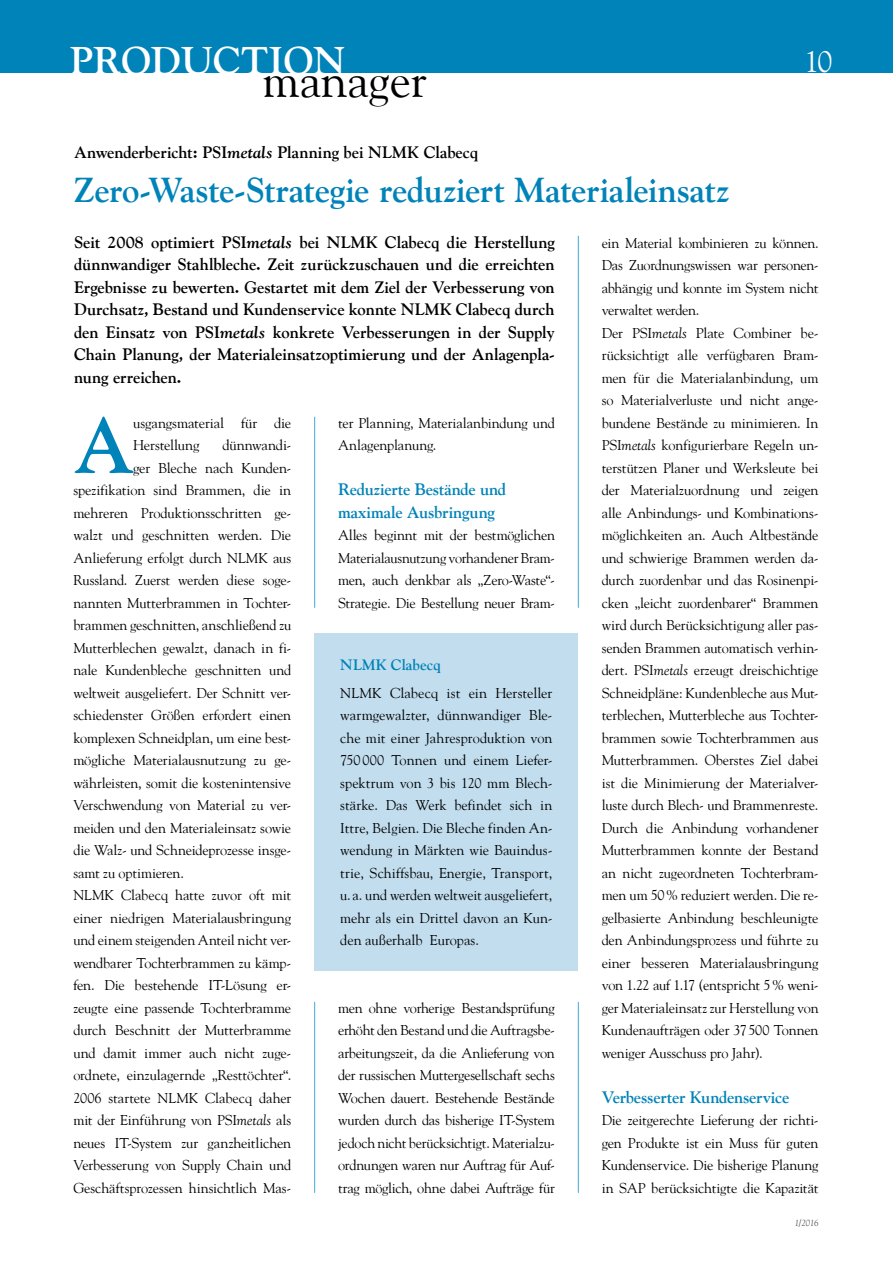
<style>
.page{position:relative;width:893px;height:1263px;background:#fff}
.page>*{position:absolute;margin:0;border:0;box-sizing:border-box;transform-origin:0 0}
.t1{font:700 77.85px "Goudy";color:#0083b8}
.t2{font:47.7px "Goudy";color:#000}
.t3{font:700 38.4px "Goudy";color:#fff}
.t4{font:700 34.5px "Goudy";letter-spacing:-.01em;color:#0083b8}
.t5{font:30px "Goudy";color:#fff}
.t6{font:700 16.5px/22.5px "Goudy";letter-spacing:-.005em;color:#000;text-align:justify}
.t7{font:700 16.5px/22.5px "Goudy";letter-spacing:-.015em;color:#0083b8}
.t8{font:700 15px "Goudy";letter-spacing:.005em;color:#0083b8}
.t9{font:14.25px/22.5px "Goudy";letter-spacing:-.01em;color:#000;text-align:justify}
.t10{font:italic 9px "Goudy";color:#565655}
.s1{font-style:italic}
</style>
<div class="page">
<div style="left:0;top:0;width:893px;height:72px;background:#0083b8"></div>
<hr style="left:578px;top:1002px;width:1px;height:191px;background:#40aad3">
<hr style="left:314px;top:417px;width:1px;height:191px;background:#40aad3">
<hr style="left:578px;top:236px;width:1px;height:372px;background:#40aad3">
<hr style="left:314px;top:1002px;width:1px;height:191px;background:#40aad3">
<div style="left:315px;top:633px;width:263px;height:338px;background:#c1ddee"></div>
<h3 class="t3" style="left:70px;top:37px;width:277px">PRODUCTION</h3>
<h2 class="t2" style="left:263px;top:51px;width:166px">manager</h2>
<h3 class="t5" style="left:804px;top:43px;width:30px">10</h3>
<p class="t6" style="left:74px;top:141px;width:406px">Anwenderbericht: PSI<span class="s1">metals</span> Planning bei NLMK Clabecq</p>
<h3 class="t4" style="left:73px;top:169px;width:658px">Zero-Waste-Strategie reduziert Materialeinsatz</h3>
<p class="t6" style="left:74px;top:230px;width:482px">Seit 2008 optimiert PSI<span class="s1">metals</span> bei NLMK Clabecq die Herstellung dünnwandiger Stahlbleche. Zeit zurückzuschauen und die erreichten Ergebnisse zu bewerten. Gestartet mit dem Ziel der Verbesserung von Durchsatz, Bestand und Kundenservice konnte NLMK Clabecq durch den Einsatz von PSI<span class="s1">metals</span> konkrete Verbesserungen in der Supply Chain Planung, der Materialeinsatzoptimierung und der Anlagenpla&shy;nung erreichen.</p>
<h1 class="t1" style="left:73px;top:398px;width:62px">A</h1>
<p class="t9" style="left:133px;top:411px;width:160px">usgangsmaterial für die<br>Herstellung</p>
<p class="t9" style="left:602px;top:231px;width:218px;text-align:left">ein Material kombinieren zu können.<br>Das Zuordnungswissen war personen&shy;abhängig und konnte im System nicht verwaltet werden.<br>Der PSI<span class="s1">metals</span> Plate Combiner be&shy;rücksichtigt alle verfügbaren Bram&shy;men für die Materialanbindung, um so Materialverluste und nicht ange&shy;bundene Bestände zu minimieren. In PSI<span class="s1">metals</span> konfigurierbare Regeln un&shy;terstützen Planer und Werksleute bei der Materialzuordnung und zeigen alle Anbindungs- und Kombinations&shy;möglichkeiten an. Auch Altbestände und schwierige Brammen werden da&shy;durch zuordenbar und das Rosinenpi&shy;cken „leicht zuordenbarer“ Brammen wird durch Berücksichtigung aller pas&shy;senden Brammen automatisch verhin&shy;dert. PSI<span class="s1">metals</span> erzeugt dreischichtige Schneidpläne: Kundenbleche aus Mut&shy;terblechen, Mutterbleche aus Tochter&shy;brammen sowie Tochterbrammen aus Mutterbrammen. Oberstes Ziel dabei ist die Minimierung der Materialver&shy;luste durch Blech- und Brammenreste.<br>Durch die Anbindung vorhandener Mutterbrammen konnte der Bestand an nicht zugeordneten Tochterbram&shy;men um 50% reduziert werden. Die re&shy;gelbasierte Anbindung beschleunigte den Anbindungsprozess und führte zu einer besseren Materialausbringung von 1.22 auf 1.17 (entspricht 5% weni&shy;ger Materialeinsatz zur Herstellung von Kundenaufträgen oder 37500 Tonnen weniger Ausschuss pro Jahr).</p>
<p class="t7" style="left:602px;top:1085px;width:189px">Verbesserter Kundenservice</p>
<p class="t9" style="left:602px;top:1109px;width:218px">Die zeitgerechte Lieferung der richti&shy;gen Produkte ist ein Muss für guten Kundenservice. Die bisherige Planung in SAP berücksichtigte die Kapazität</p>
<p class="t9" style="left:338px;top:411px;width:218px">ter Planning, Materialanbindung und<br>Anlagenplanung.</p>
<p class="t7" style="left:338px;top:478px;width:170px">Reduzierte Bestände und maximale Ausbringung</p>
<p class="t9" style="left:338px;top:524px;width:218px">Alles beginnt mit der bestmöglichen Materialausnutzung vorhandener Bram&shy;men, auch denkbar als „Zero-Waste“- Strategie. Die Bestellung neuer Bram-</p>
<p class="t9" style="left:222px;top:434px;width:70px">dünnwandi-</p>
<p class="t9" style="left:133px;top:456px;width:160px">ger Bleche nach Kunden-</p>
<p class="t9" style="left:73px;top:479px;width:219px">spezifikation sind Brammen, die in</p>
<p class="t9" style="left:73px;top:501px;width:219px">mehreren Produktionsschritten ge-</p>
<p class="t9" style="left:73px;top:524px;width:219px">walzt und geschnitten werden. Die</p>
<p class="t9" style="left:73px;top:546px;width:219px">Anlieferung erfolgt durch NLMK aus</p>
<p class="t9" style="left:73px;top:569px;width:219px">Russland. Zuerst werden diese soge-</p>
<p class="t9" style="left:73px;top:591px;width:219px">nannten Mutterbrammen in Tochter-</p>
<p class="t9" style="left:73px;top:614px;width:219px">brammen geschnitten, anschließend zu</p>
<p class="t9" style="left:73px;top:636px;width:219px">Mutterblechen gewalzt, danach in fi-</p>
<p class="t9" style="left:73px;top:659px;width:219px">nale Kundenbleche geschnitten und</p>
<p class="t9" style="left:73px;top:681px;width:219px">weltweit ausgeliefert. Der Schnitt ver-</p>
<p class="t9" style="left:73px;top:704px;width:219px">schiedenster Größen erfordert einen</p>
<p class="t9" style="left:73px;top:726px;width:219px">komplexen Schneidplan, um eine best-</p>
<p class="t9" style="left:73px;top:749px;width:219px">mögliche Materialausnutzung zu ge-</p>
<p class="t9" style="left:73px;top:771px;width:219px">währleisten, somit die kostenintensive</p>
<p class="t9" style="left:73px;top:794px;width:219px">Verschwendung von Material zu ver-</p>
<p class="t9" style="left:73px;top:816px;width:219px">meiden und den Materialeinsatz sowie</p>
<p class="t9" style="left:73px;top:839px;width:219px">die Walz- und Schneideprozesse insge-</p>
<p class="t9" style="left:73px;top:861px;width:112px">samt zu optimieren.</p>
<p class="t9" style="left:73px;top:884px;width:219px">NLMK Clabecq hatte zuvor oft mit</p>
<p class="t9" style="left:73px;top:906px;width:219px">einer niedrigen Materialausbringung</p>
<p class="t9" style="left:73px;top:929px;width:219px">und einem steigenden Anteil nicht ver-</p>
<p class="t9" style="left:73px;top:951px;width:219px">wendbarer Tochterbrammen zu kämp-</p>
<p class="t9" style="left:73px;top:974px;width:219px">fen. Die bestehende IT-Lösung er-</p>
<p class="t9" style="left:73px;top:996px;width:219px">zeugte eine passende Tochterbramme</p>
<p class="t9" style="left:73px;top:1019px;width:219px">durch Beschnitt der Mutterbramme</p>
<p class="t9" style="left:73px;top:1041px;width:219px">und damit immer auch nicht zuge-</p>
<p class="t9" style="left:73px;top:1064px;width:219px">ordnete, einzulagernde „Resttöchter“.</p>
<p class="t9" style="left:73px;top:1086px;width:219px">2006 startete NLMK Clabecq daher</p>
<p class="t9" style="left:73px;top:1109px;width:219px">mit der Einführung von PSI<span class="s1">metals</span> als</p>
<p class="t9" style="left:73px;top:1131px;width:219px">neues IT-System zur ganzheitlichen</p>
<p class="t9" style="left:73px;top:1154px;width:219px">Verbesserung von Supply Chain und</p>
<p class="t9" style="left:73px;top:1176px;width:219px">Geschäftsprozessen hinsichtlich Mas-</p>
<p class="t8" style="left:340px;top:655px;width:102px">NLMK Clabecq</p>
<p class="t9" style="left:340px;top:681px;width:214px">NLMK Clabecq ist ein Hersteller warmgewalzter, dünnwandiger Ble&shy;che mit einer Jahresproduktion von 750 000 Tonnen und einem Liefer&shy;spektrum von 3 bis 120 mm Blech&shy;stärke. Das Werk befindet sich in Ittre, Belgien. Die Bleche finden An&shy;wendung in Märkten wie Bauindus&shy;trie, Schiffsbau, Energie, Transport, u. a. und werden weltweit ausgeliefert, mehr als ein Drittel davon an Kun&shy;den außerhalb Europas.</p>
<p class="t9" style="left:338px;top:996px;width:218px">men ohne vorherige Bestandsprüfung erhöht den Bestand und die Auftragsbe&shy;arbeitungszeit, da die Anlieferung von der russischen Muttergesellschaft sechs Wochen dauert. Bestehende Bestände wurden durch das bisherige IT-System jedoch nicht berücksichtigt. Materialzu&shy;ordnungen waren nur Auftrag für Auf&shy;trag möglich, ohne dabei Aufträge für</p>
<p class="t10" style="left:795px;top:1217px;width:25px">1/2016</p>
</div>
